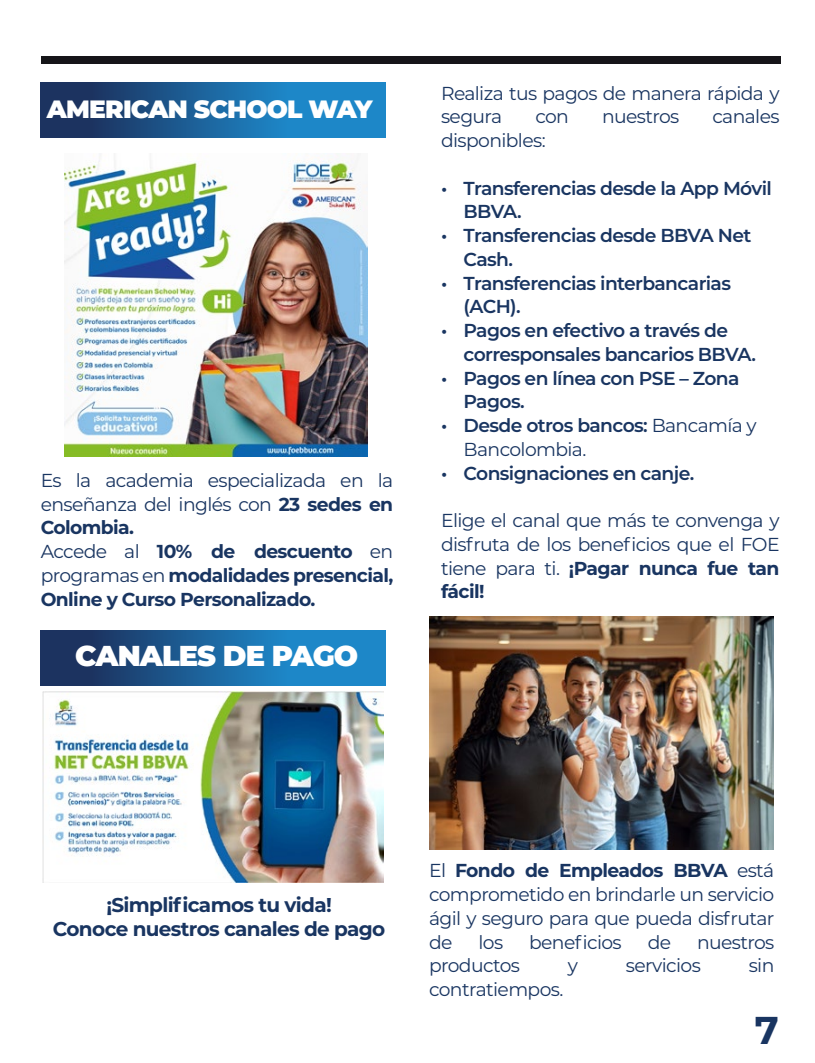
<style>
.page{position:relative;width:815px;height:1063px;background:#fff}
.page>*{position:absolute;margin:0;border:0;box-sizing:border-box;transform-origin:0 0}
.t1{font:700 38.75px "Montserrat";color:#193561}
.t2{font:900 28.75px "Montserrat";letter-spacing:-.035em;color:#fff}
.t3{font:900 25px "Montserrat";letter-spacing:-.035em;color:#fff}
.t4{font:700 20px/23.8px "Montserrat";letter-spacing:-.035em;color:#193561;text-align:center}
.t5{font:18.75px/23.8px "Montserrat";letter-spacing:-.035em;color:#193561;text-align:justify}
.t6{font:600 18.75px/23.8px "Montserrat";letter-spacing:-.035em;color:#193561}
.t7{font:700 18.75px/23.8px "Montserrat";letter-spacing:-.035em;color:#193561}
.s1{font-weight:400}
.s2{font-weight:600}
.s3{font-weight:700}
</style>
<div class="page">
<svg style="left:41px;top:83px;width:345px;height:54px;background:#1c639b"></svg>
<div style="left:41px;top:56px;width:739px;height:8px;background:#161519"></div>
<img style="left:65px;top:157px;width:302px;height:299px">
<svg style="left:41px;top:631px;width:345px;height:54px;background:#1c639b"></svg>
<img style="left:43px;top:691px;width:340px;height:192px">
<img style="left:429px;top:616px;width:344px;height:233px">
<h3 class="t3" style="left:47px;top:90px;width:327px">AMERICAN SCHOOL WAY</h3>
<p class="t7" style="left:41px;top:467px;width:354px"><span class="s1">Es la academia especializada en la enseñanza del inglés con</span> 23 sedes en<br>Colombia.<br><span class="s1">Accede al</span> 10% de descuento <span class="s1">en programas en</span> modalidades presencial,<br>Online y Curso Personalizado.</p>
<h2 class="t2" style="left:75px;top:634px;width:285px">CANALES DE PAGO</h2>
<p class="t5" style="left:441px;top:80px;width:340px">Realiza tus pagos de manera rápida y segura</p>
<p class="t5" style="left:535px;top:104px;width:35px">con</p>
<p class="t5" style="left:602px;top:104px;width:79px">nuestros</p>
<p class="t5" style="left:712px;top:104px;width:69px">canales</p>
<p class="t5" style="left:441px;top:128px;width:106px">disponibles:</p>
<p class="t6" style="left:464px;top:175px;width:310px;text-indent:-22px">• Transferencias desde la App Móvil<br>BBVA.</p>
<p class="t6" style="left:464px;top:223px;width:289px;text-indent:-22px">• Transferencias desde BBVA Net<br>Cash.</p>
<p class="t6" style="left:464px;top:270px;width:269px;text-indent:-22px">• Transferencias interbancarias (ACH).</p>
<p class="t6" style="left:464px;top:318px;width:294px;text-indent:-22px">• Pagos en efectivo a través de corresponsales bancarios BBVA.</p>
<p class="t6" style="left:464px;top:365px;width:277px;text-indent:-22px">• Pagos en línea con PSE – Zona<br>Pagos.</p>
<p class="t5" style="left:464px;top:413px;width:295px;text-indent:-22px"><span class="s2">• Desde otros bancos:</span> Bancamía y<br>Bancolombia.</p>
<p class="t6" style="left:441px;top:460px;width:255px">• Consignaciones en canje.</p>
<p class="t5" style="left:441px;top:508px;width:340px">Elige el canal que más te convenga y disfruta de los beneficios que el FOE tiene para ti. <span class="s3">¡Pagar nunca fue tan fácil!</span></p>
<p class="t4" style="left:53px;top:892px;width:334px">¡Simplificamos tu vida!<br>Conoce nuestros canales de pago</p>
<p class="t5" style="left:429px;top:858px;width:347px">El <span class="s3">Fondo de Empleados BBVA</span> está comprometido en brindarle un servicio ágil y seguro para que pueda disfrutar de</p>
<p class="t5" style="left:478px;top:930px;width:26px">los</p>
<p class="t5" style="left:529px;top:930px;width:94px">beneficios</p>
<p class="t5" style="left:648px;top:930px;width:25px">de</p>
<p class="t5" style="left:697px;top:930px;width:79px">nuestros</p>
<p class="t5" style="left:429px;top:953px;width:92px">productos</p>
<p class="t5" style="left:568px;top:953px;width:12px">y</p>
<p class="t5" style="left:626px;top:953px;width:77px">servicios</p>
<p class="t5" style="left:749px;top:953px;width:27px">sin</p>
<p class="t5" style="left:429px;top:977px;width:136px">contratiempos.</p>
<h1 class="t1" style="left:755px;top:1002px;width:26px">7</h1>
</div>
